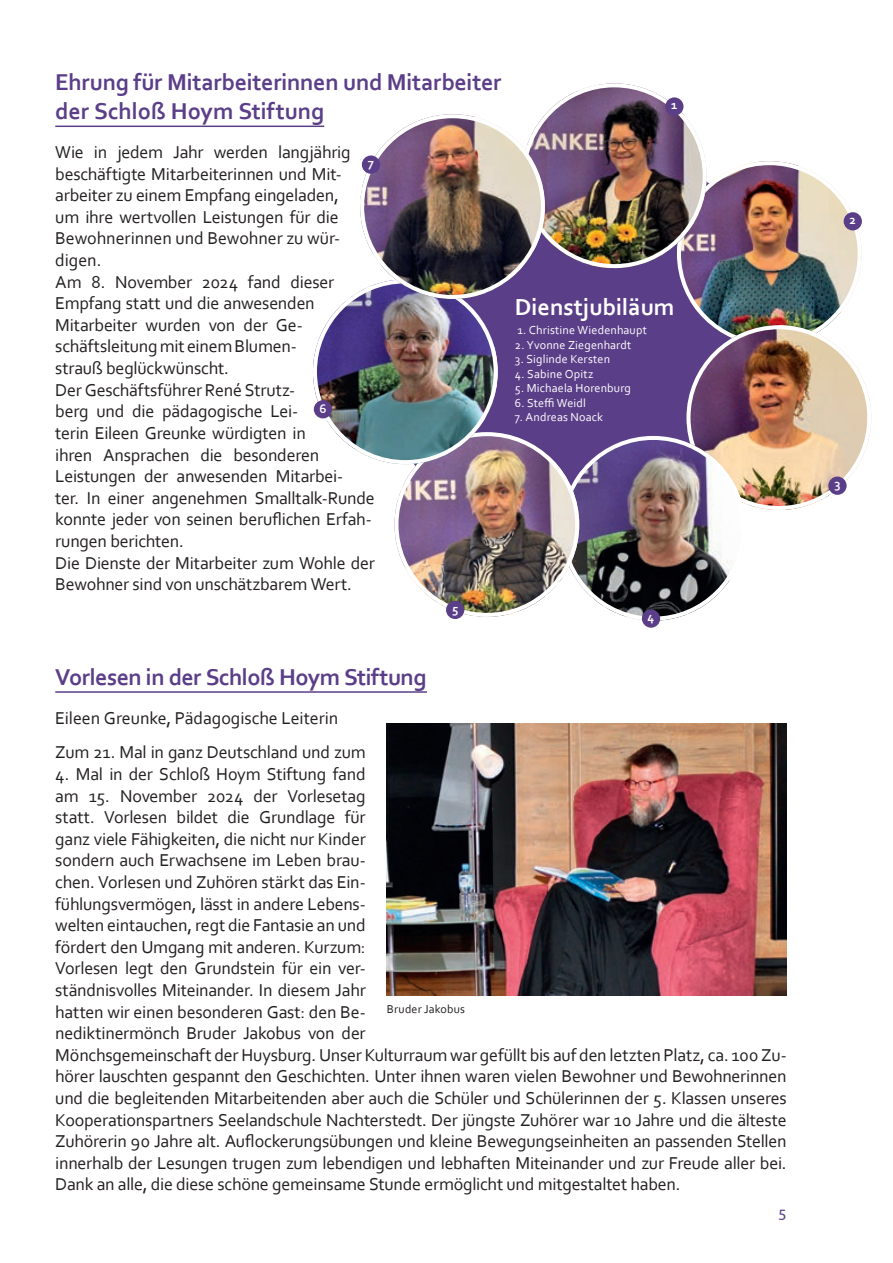
<style>
.page{position:relative;width:893px;height:1263px;background:#fff}
.page>*{position:absolute;margin:0;border:0;box-sizing:border-box;transform-origin:0 0}
.t1{font:700 24.3px "Corbel";color:#fff}
.t2{font:700 24px/28.8px "Corbel";letter-spacing:-.01em;color:#5b3e88}
.t3{font:18px/21.6px "Corbel";letter-spacing:-.015em;color:#231f20}
.t4{font:15px "Ubuntu";color:#5b3e88}
.t5{font:700 12.9px "Corbel";color:#fff}
.t6{font:12.15px "Corbel";letter-spacing:.01em;color:#fff}
.t7{font:12px "Corbel";letter-spacing:.015em;color:#231f20}
</style>
<div class="page">
<hr style="left:55px;top:126px;width:269px;height:1px;background:#5b3e88">
<div style="left:382px;top:148px;width:420px;height:412px;background:#5b3e88;border-radius:50%"></div>
<img style="left:677px;top:161px;width:185px;height:185px;border-radius:92px">
<div style="left:844px;top:212px;width:18px;height:18px;background:#5b3e88;border-radius:50%"></div>
<img style="left:686px;top:325px;width:185px;height:185px;border-radius:92px">
<div style="left:686px;top:325px;width:185px;height:185px;border:4px solid #fff;border-radius:50%"></div>
<div style="left:828px;top:476px;width:19px;height:19px;background:#5b3e88;border-radius:50%"></div>
<img style="left:561px;top:436px;width:185px;height:185px;border-radius:92px">
<div style="left:642px;top:609px;width:18px;height:19px;background:#5b3e88;border-radius:50%"></div>
<img style="left:394px;top:432px;width:185px;height:185px;border-radius:92px">
<div style="left:394px;top:432px;width:185px;height:185px;border:4px solid #fff;border-radius:50%"></div>
<div style="left:446px;top:601px;width:18px;height:18px;background:#5b3e88;border-radius:50%"></div>
<img style="left:522px;top:83px;width:185px;height:185px;border-radius:92px">
<div style="left:665px;top:97px;width:18px;height:19px;background:#5b3e88;border-radius:50%"></div>
<img style="left:313px;top:279px;width:185px;height:185px;border-radius:92px">
<div style="left:314px;top:400px;width:18px;height:18px;background:#5b3e88;border-radius:50%"></div>
<img style="left:360px;top:114px;width:185px;height:185px;border-radius:92px">
<div style="left:360px;top:114px;width:185px;height:185px;border:4px solid #fff;border-radius:50%"></div>
<div style="left:362px;top:155px;width:18px;height:19px;background:#5b3e88;border-radius:50%"></div>
<hr style="left:55px;top:691px;width:372px;height:2px;background:#5b3e88">
<img style="left:387px;top:723px;width:400px;height:272px">
<h2 class="t2" style="left:55px;top:67px;width:448px">Ehrung für Mitarbeiterinnen und Mitarbeiter der Schloß Hoym Stiftung</h2>
<p class="t3" style="left:55px;top:141px;width:321px">Wie in jedem Jahr werden langjährig beschäftigte Mitarbeiterinnen und Mit&shy;arbeiter zu einem Empfang eingeladen,<br>um ihre wertvollen Leistungen für die Bewohnerinnen und Bewohner zu wür&shy;digen.<br>Am 8. November 2024 fand dieser Empfang statt und die anwesenden Mitarbeiter wurden von der Ge&shy;schäftsleitung mit einem Blumen-<br>strauß beglückwünscht.<br>Der Geschäftsführer René Strutz-<br>berg und die pädagogische Lei-<br>terin Eileen Greunke würdigten in<br>ihren Ansprachen die besonderen Leistungen der anwesenden Mitarbei-<br>ter. In einer angenehmen Smalltalk-Runde konnte jeder von seinen beruflichen Erfah&shy;rungen berichten.<br>Die Dienste der Mitarbeiter zum Wohle der Bewohner sind von unschätzbarem Wert.</p>
<p class="t5" style="left:368px;top:155px;width:8px">7</p>
<p class="t5" style="left:319px;top:400px;width:9px">6</p>
<p class="t5" style="left:452px;top:601px;width:8px">5</p>
<p class="t5" style="left:671px;top:97px;width:8px">1</p>
<h1 class="t1" style="left:515px;top:292px;width:161px">Dienstjubiläum</h1>
<p class="t6" style="left:517px;top:322px;width:131px">1. Christine Wiedenhaupt</p>
<p class="t6" style="left:515px;top:337px;width:118px">2. Yvonne Ziegenhardt</p>
<p class="t6" style="left:515px;top:351px;width:97px">3. Siglinde Kersten</p>
<p class="t6" style="left:515px;top:366px;width:80px">4. Sabine Opitz</p>
<p class="t6" style="left:515px;top:381px;width:118px">5. Michaela Horenburg</p>
<p class="t6" style="left:515px;top:395px;width:73px">6. Steffi Weidl</p>
<p class="t6" style="left:515px;top:410px;width:90px">7. Andreas Noack</p>
<p class="t5" style="left:648px;top:608px;width:8px">4</p>
<h2 class="t2" style="left:55px;top:662px;width:373px">Vorlesen in der Schloß Hoym Stiftung</h2>
<p class="t3" style="left:55px;top:706px;width:285px">Eileen Greunke, Pädagogische Leiterin</p>
<p class="t3" style="left:55px;top:741px;width:312px">Zum 21. Mal in ganz Deutschland und zum</p>
<p class="t3" style="left:55px;top:763px;width:733px">4. Mal in der Schloß Hoym Stiftung fand<br>am 15. November 2024 der Vorlesetag<br>statt. Vorlesen bildet die Grundlage für<br>ganz viele Fähigkeiten, die nicht nur Kinder<br>sondern auch Erwachsene im Leben brau-<br>chen. Vorlesen und Zuhören stärkt das Ein-<br>fühlungsvermögen, lässt in andere Lebens-<br>welten eintauchen, regt die Fantasie an und<br>fördert den Umgang mit anderen. Kurzum:<br>Vorlesen legt den Grundstein für ein ver-<br>ständnisvolles Miteinander. In diesem Jahr<br>hatten wir einen besonderen Gast: den Be-<br>nediktinermönch Bruder Jakobus von der<br>Mönchsgemeinschaft der Huysburg. Unser Kulturraum war gefüllt bis auf den letzten Platz, ca. 100 Zu&shy;hörer lauschten gespannt den Geschichten. Unter ihnen waren vielen Bewohner und Bewohnerinnen und die begleitenden Mitarbeitenden aber auch die Schüler und Schülerinnen der 5. Klassen unseres Kooperationspartners Seelandschule Nachterstedt. Der jüngste Zuhörer war 10 Jahre und die älteste Zuhörerin 90 Jahre alt. Auflockerungsübungen und kleine Bewegungseinheiten an passenden Stellen innerhalb der Lesungen trugen zum lebendigen und lebhaften Miteinander und zur Freude aller bei.<br>Dank an alle, die diese schöne gemeinsame Stunde ermöglicht und mitgestaltet haben.</p>
<p class="t7" style="left:387px;top:1001px;width:79px">Bruder Jakobus</p>
<p class="t4" style="left:778px;top:1206px;width:10px">5</p>
<p class="t5" style="left:850px;top:211px;width:8px">2</p>
<p class="t5" style="left:834px;top:476px;width:8px">3</p>
</div>
